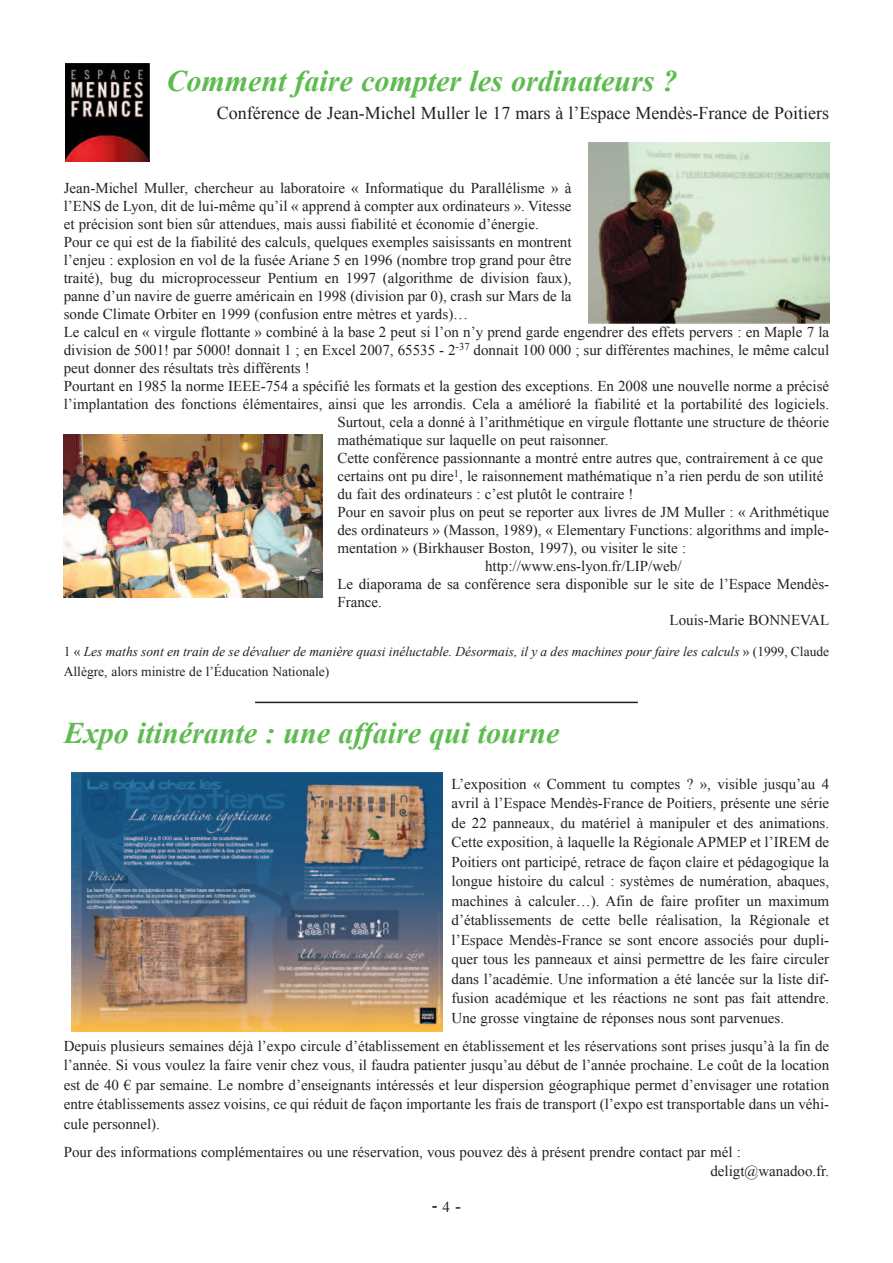
<style>
.page{position:relative;width:893px;height:1263px;background:#fff}
.page>*{position:absolute;margin:0;border:0;box-sizing:border-box;transform-origin:0 0}
.t1{font:italic 700 30px "Times New Roman";color:#5ebb50}
.t2{font:18px "Times New Roman";color:#231f20}
.t3{font:18px "Helvetica";color:#231f20}
.t4{font:15px/19.5px "Times New Roman";color:#231f20;text-align:justify}
.t5{font:italic 13.5px/19.4px "Times New Roman";color:#231f20}
.s1{font-style:normal}
.s2{font-family:"Times New Roman";font-size:15px}
.s3{font-family:"Times New Roman"}
</style>
<div class="page">
<img style="left:66px;top:64px;width:83px;height:97px">
<img style="left:589px;top:143px;width:240px;height:180px">
<img style="left:64px;top:435px;width:259px;height:162px">
<hr style="left:255px;top:702px;width:383px;height:1px;background:#231f20">
<img style="left:71px;top:772px;width:371px;height:260px">
<h1 class="t1" style="left:166px;top:65px;width:513px">Comment faire compter les ordinateurs ?</h1>
<p class="t2" style="left:217px;top:103px;width:614px">Conférence de Jean-Michel Muller le 17 mars à l’Espace Mendès-France de Poitiers</p>
<p class="t4" style="left:64px;top:178px;width:509px">Jean-Michel Muller, chercheur au laboratoire « Informatique du Parallélisme » à</p>
<p class="t4" style="left:64px;top:196px;width:509px">l’ENS de Lyon, dit de lui-même qu’il « apprend à compter aux ordinateurs ». Vitesse</p>
<p class="t4" style="left:64px;top:214px;width:476px">et précision sont bien sûr attendues, mais aussi fiabilité et économie d’énergie.</p>
<p class="t4" style="left:64px;top:232px;width:509px">Pour ce qui est de la fiabilité des calculs, quelques exemples saisissants en montrent</p>
<p class="t4" style="left:64px;top:250px;width:509px">l’enjeu : explosion en vol de la fusée Ariane 5 en 1996 (nombre trop grand pour être</p>
<p class="t4" style="left:64px;top:268px;width:509px">traité), bug du microprocesseur Pentium en 1997 (algorithme de division faux),</p>
<p class="t4" style="left:64px;top:286px;width:509px">panne d’un navire de guerre américain en 1998 (division par 0), crash sur Mars de la</p>
<p class="t4" style="left:64px;top:304px;width:406px">sonde Climate Orbiter en 1999 (confusion entre mètres et yards)…</p>
<p class="t4" style="left:64px;top:322px;width:767px">Le calcul en « virgule flottante » combiné à la base 2 peut si l’on n’y prend garde engendrer des effets pervers : en Maple 7 la</p>
<p class="t4" style="left:64px;top:340px;width:767px">division de 5001! par 5000! donnait 1 ; en Excel 2007, 65535 - 2<sup>-37</sup> donnait 100 000 ; sur différentes machines, le même calcul</p>
<p class="t4" style="left:64px;top:358px;width:248px">peut donner des résultats très différents !</p>
<p class="t4" style="left:64px;top:376px;width:767px">Pourtant en 1985 la norme IEEE-754 a spécifié les formats et la gestion des exceptions. En 2008 une nouvelle norme a précisé</p>
<p class="t4" style="left:64px;top:394px;width:767px">l’implantation des fonctions élémentaires, ainsi que les arrondis. Cela a amélioré la fiabilité et la portabilité des logiciels.</p>
<p class="t4" style="left:337px;top:412px;width:493px">Surtout, cela a donné à l’arithmétique en virgule flottante une structure de théorie</p>
<p class="t4" style="left:337px;top:430px;width:272px">mathématique sur laquelle on peut raisonner.</p>
<p class="t4" style="left:337px;top:448px;width:487px">Cette conférence passionnante a montré entre autres que, contrairement à ce que</p>
<p class="t4" style="left:337px;top:466px;width:487px">certains ont pu dire<sup>1</sup>, le raisonnement mathématique n’a rien perdu de son utilité</p>
<p class="t4" style="left:337px;top:484px;width:298px">du fait des ordinateurs : c’est plutôt le contraire !</p>
<p class="t4" style="left:337px;top:502px;width:493px">Pour en savoir plus on peut se reporter aux livres de JM Muller : « Arithmétique</p>
<p class="t4" style="left:337px;top:520px;width:493px">des ordinateurs » (Masson, 1989), « Elementary Functions: algorithms and imple-</p>
<p class="t4" style="left:337px;top:538px;width:350px">mentation » (Birkhauser Boston, 1997), ou visiter le site :</p>
<p class="t4" style="left:485px;top:556px;width:198px">http://www.ens-lyon.fr/LIP/web/</p>
<p class="t4" style="left:337px;top:574px;width:493px">Le diaporama de sa conférence sera disponible sur le site de l’Espace Mendès-</p>
<p class="t4" style="left:337px;top:592px;width:46px">France.</p>
<p class="t4" style="left:669px;top:610px;width:161px">Louis-Marie BONNEVAL</p>
<p class="t5" style="left:64px;top:642px;width:767px"><span class="s1">1 «</span> Les maths sont en train de se dévaluer de manière quasi inéluctable. Désormais, il y a des machines pour faire les calculs <span class="s1">» (1999, Claude<br>Allègre, alors ministre de l’Éducation Nationale)</span></p>
<h1 class="t1" style="left:64px;top:716px;width:497px">Expo itinérante : une affaire qui tourne</h1>
<p class="t4" style="left:452px;top:774px;width:379px">L’exposition « Comment tu comptes ? », visible jusqu’au 4 avril à l’Espace Mendès-France de Poitiers, présente une série de 22 panneaux, du matériel à manipuler et des animations.<br>Cette exposition, à laquelle la Régionale APMEP et l’IREM de Poitiers ont participé, retrace de façon claire et pédagogique la longue histoire du calcul : systèmes de numération, abaques, machines à calculer…). Afin de faire profiter un maximum d’établissements de cette belle réalisation, la Régionale et l’Espace Mendès-France se sont encore associés pour dupli&shy;quer tous les panneaux et ainsi permettre de les faire circuler dans l’académie. Une information a été lancée sur la liste dif&shy;fusion académique et les réactions ne sont pas fait attendre.<br>Une grosse vingtaine de réponses nous sont parvenues.</p>
<p class="t4" style="left:64px;top:1036px;width:767px">Depuis plusieurs semaines déjà l’expo circule d’établissement en établissement et les réservations sont prises jusqu’à la fin de l’année. Si vous voulez la faire venir chez vous, il faudra patienter jusqu’au début de l’année prochaine. Le coût de la location est de 40 € par semaine. Le nombre d’enseignants intéressés et leur dispersion géographique permet d’envisager une rotation entre établissements assez voisins, ce qui réduit de façon importante les frais de transport (l’expo est transportable dans un véhi&shy;cule personnel).</p>
<p class="t4" style="left:710px;top:1142px;width:120px;text-indent:-647px">Pour des informations complémentaires ou une réservation, vous pouvez dès à présent prendre contact par mél : deligt@wanadoo.fr.</p>
<p class="t3" style="left:432px;top:1198px;width:31px">-<span class="s2">4</span><span class="s3">-</span></p>
</div>
